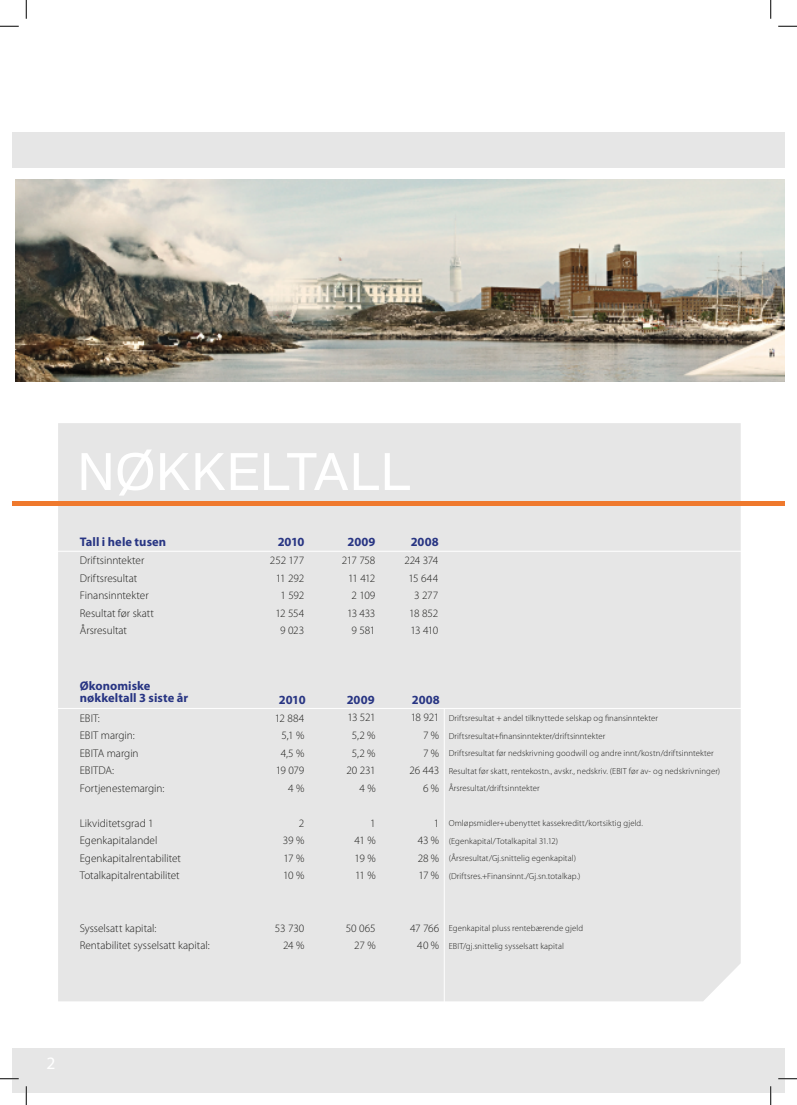
<style>
.page{position:relative;width:797px;height:1105px;background:#fff}
.page>*{position:absolute;margin:0;border:0;box-sizing:border-box;transform-origin:0 0}
.t1{font:60px "Simian Text Orangutan";letter-spacing:-.01em;color:#fff}
.t2{font:17.5px "Myriad Pro";color:#fff}
.t3{font:700 12.5px/12.5px "Myriad Pro";letter-spacing:.005em;color:#283583}
.t4{font:300 11.25px/17.5px "Myriad Pro";color:#1d1d1b}
.t5{font:300 11.25px/17.5px "Myriad Pro";letter-spacing:-.025em;color:#1d1d1b;text-align:right}
.t6{font:300 11.25px/17.5px "Myriad Pro";letter-spacing:-.04em;color:#1d1d1b;text-align:right}
.t7{font:300 11.25px/17.5px "Myriad Pro";letter-spacing:-.045em;color:#1d1d1b;text-align:right}
.t8{font:300 11.25px/17.5px "Myriad Pro";letter-spacing:-.035em;color:#1d1d1b;text-align:right}
.t9{font:300 11.25px/17.5px "Myriad Pro";letter-spacing:-.03em;color:#1d1d1b;text-align:right}
.t10{font:300 8.75px/17.5px "Myriad Pro";letter-spacing:.01em;color:#1d1d1b}
</style>
<div class="page">
<div style="left:13px;top:133px;width:772px;height:35px;background:#e6e6e6"></div>
<img style="left:16px;top:179px;width:769px;height:203px">
<div style="left:58px;top:423px;width:682px;height:578px;background:#e6e6e6"></div>
<hr style="left:53px;top:551px;width:732px;height:1px;background:#fff">
<hr style="left:23px;top:708px;width:750px;height:1px;background:#fff">
<hr style="left:444px;top:709px;width:1px;height:384px;background:#fff">
<div style="left:12px;top:1048px;width:773px;height:45px;background:#e6e6e6"></div>
<div style="left:12px;top:501px;width:773px;height:5px;background:#ef792d"></div>
<svg style="left:0;top:25px;width:19px;height:2px"></svg>
<svg style="left:778px;top:25px;width:19px;height:2px"></svg>
<svg style="left:0;top:1078px;width:19px;height:1px"></svg>
<svg style="left:778px;top:1078px;width:19px;height:1px"></svg>
<svg style="left:25px;top:0;width:2px;height:19px"></svg>
<svg style="left:25px;top:1086px;width:2px;height:19px"></svg>
<svg style="left:770px;top:0;width:1px;height:19px"></svg>
<svg style="left:770px;top:1086px;width:1px;height:19px"></svg>
<h1 class="t1" style="left:77px;top:438px;width:336px">NØKKELTALL</h1>
<h3 class="t3" style="left:80px;top:535px;width:88px">Tall i hele tusen</h3>
<p class="t4" style="left:80px;top:552px;width:76px">Driftsinntekter<br>Driftsresultat<br>Finansinntekter<br>Resultat før skatt<br>Årsresultat</p>
<h3 class="t3" style="left:278px;top:535px;width:28px">2010</h3>
<p class="t5" style="left:270px;top:552px;width:36px">252 177<br>11 292<br>1 592<br>12 554<br>9 023</p>
<h3 class="t3" style="left:347px;top:535px;width:30px">2009</h3>
<p class="t7" style="left:342px;top:552px;width:35px">217 758<br>11 412<br>2 109<br>13 433<br>9 581</p>
<h3 class="t3" style="left:411px;top:535px;width:30px">2008</h3>
<p class="t6" style="left:404px;top:552px;width:35px">224 374<br>15 644<br>3 277<br>18 852<br>13 410</p>
<h3 class="t3" style="left:80px;top:679px;width:110px">Økonomiske nøkkeltall 3 siste år</h3>
<p class="t4" style="left:80px;top:709px;width:86px">EBIT:<br>EBIT margin:<br>EBITA margin<br>EBITDA:<br>Fortjenestemargin:</p>
<p class="t4" style="left:80px;top:814px;width:103px">Likviditetsgrad 1<br>Egenkapitalandel<br>Egenkapitalrentabilitet<br>Totalkapitalrentabilitet</p>
<p class="t4" style="left:80px;top:919px;width:131px">Sysselsatt kapital:<br>Rentabilitet sysselsatt kapital:</p>
<h3 class="t3" style="left:279px;top:693px;width:28px">2010</h3>
<h3 class="t3" style="left:347px;top:693px;width:30px">2009</h3>
<h3 class="t3" style="left:412px;top:693px;width:30px">2008</h3>
<p class="t5" style="left:275px;top:709px;width:31px">12 884<br>5,1 %<br>4,5 %<br>19 079<br>4 %</p>
<p class="t4" style="left:283px;top:814px;width:23px;text-align:justify;text-indent:16px">2<br>39 % 17 % 10 %</p>
<p class="t8" style="left:346px;top:709px;width:31px">13 521<br>5,2 %<br>5,2 %<br>20 231<br>4 %</p>
<p class="t4" style="left:354px;top:814px;width:22px;text-align:justify;text-indent:16px">1<br>41 % 19 % 11 %</p>
<p class="t9" style="left:409px;top:709px;width:31px">18 921<br>7 %<br>7 %<br>26 443<br>6 %</p>
<p class="t4" style="left:417px;top:814px;width:23px;text-align:justify;text-indent:16px">1<br>43 % 28 % 17 %</p>
<p class="t10" style="left:448px;top:710px;width:273px">Driftsresultat + andel tilknyttede selskap og finansinntekter Driftsresultat+finansinntekter/driftsinntekter<br>Driftsresultat før nedskrivning goodwill og andre innt/kostn/driftsinntekter Resultat før skatt, rentekostn., avskr., nedskriv. (EBIT før av- og nedskrivninger)<br>Årsresultat/driftsinntekter</p>
<p class="t10" style="left:448px;top:815px;width:196px">Omløpsmidler+ubenyttet kassekreditt/kortsiktig gjeld. (Egenkapital/Totalkapital 31.12)<br>(Årsresultat/Gj.snittelig egenkapital) (Driftsres.+Finansinnt./Gj.sn.totalkap.)</p>
<p class="t4" style="left:275px;top:919px;width:31px;text-align:right">53 730<br>24 %</p>
<p class="t4" style="left:346px;top:919px;width:31px;text-align:right">50 065<br>27 %</p>
<p class="t4" style="left:410px;top:919px;width:31px;text-align:right">47 766<br>40 %</p>
<p class="t10" style="left:448px;top:919px;width:136px">Egenkapital pluss rentebærende gjeld<br>EBIT/gj.snittelig sysselsatt kapital</p>
<h2 class="t2" style="left:47px;top:1052px;width:10px">2</h2>
</div>
